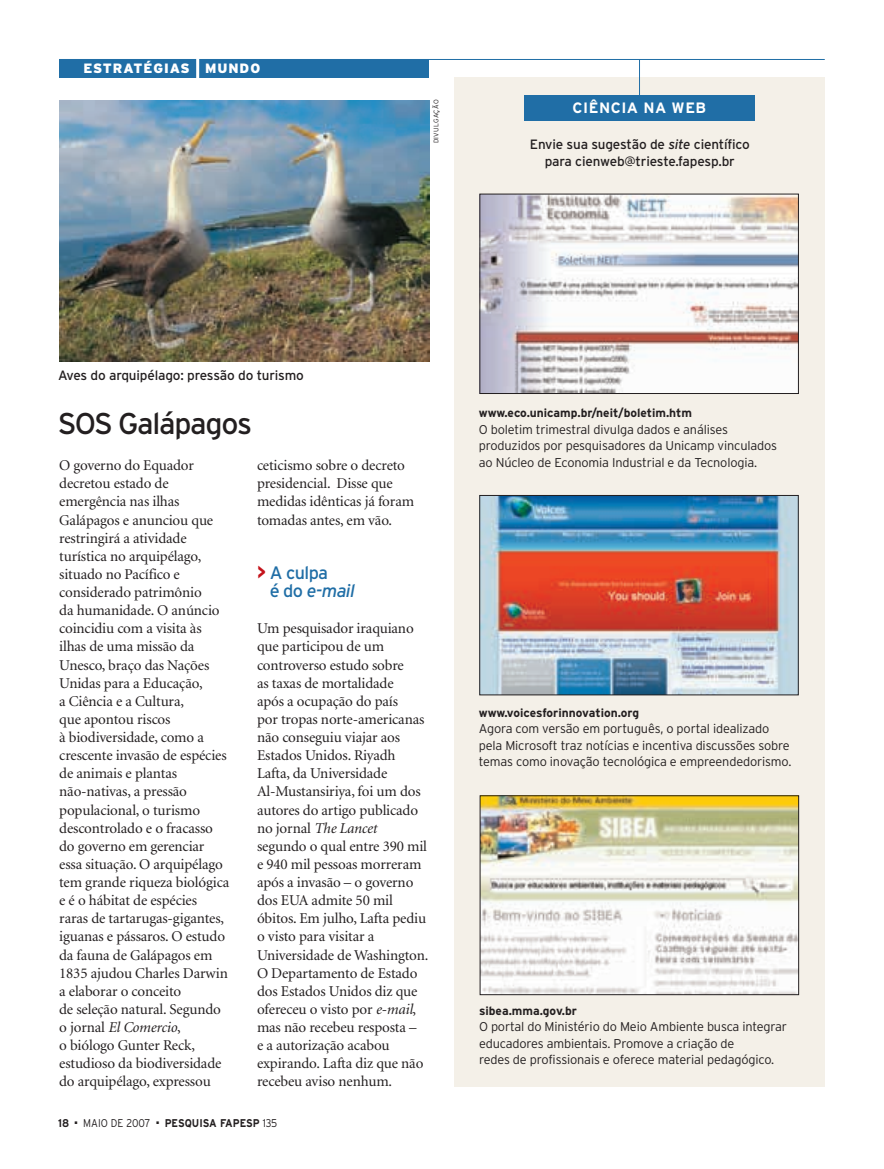
<style>
.page{position:relative;width:884px;height:1169px;background:#fff}
.page>*{position:absolute;margin:0;border:0;box-sizing:border-box;transform-origin:0 0}
.t1{font:30px "Interstate";letter-spacing:-.04em;color:#231f20}
.t2{font:18px/18.1px "Interstate";letter-spacing:-.035em;color:#206ea6}
.t3{font:15px/18.1px "Minion";letter-spacing:-.01em;color:#231f20}
.t4{font:700 15px "Interstate";letter-spacing:.035em;color:#fff}
.t5{font:13.5px/16.2px "Interstate";letter-spacing:-.015em;color:#231f20;text-align:center}
.t6{font:900 13.5px "Interstate";letter-spacing:.07em;color:#fff}
.t7{font:300 12.75px/16.5px "Interstate";letter-spacing:-.015em;color:#231f20}
.t8{font:700 12px "Interstate";color:#231f20}
.t9{font:700 11.25px "Interstate";color:#231f20;scale:.9 1}
.t10{font:300 11.25px "Interstate";color:#231f20;scale:.9 1}
.t11{font:300 6.75px "Interstate";letter-spacing:.03em;color:#231f20}
.s1{font-style:italic}
.s2{font-weight:700;font-size:20.25px;color:#c4121a}
.s3{font-weight:300}
</style>
<div class="page">
<img style="left:59px;top:59px;width:766px;height:1028px">
<p class="t6" style="left:83px;top:63px;width:178px">ESTRATÉGIAS MUNDO</p>
<p class="t5" style="left:58px;top:368px;width:247px">Aves do arquipélago: pressão do turismo</p>
<h1 class="t1" style="left:58px;top:412px;width:196px">SOS Galápagos</h1>
<p class="t11" style="left:433px;top:143px;width:45px;rotate:-90deg">DIVULGAÇÃO</p>
<p class="t4" style="left:572px;top:102px;width:135px">CIÊNCIA NA WEB</p>
<p class="t5" style="left:530px;top:138px;width:221px">Envie sua sugestão de <span class="s1">site</span> científico para cienweb@trieste.fapesp.br</p>
<p class="t8" style="left:479px;top:408px;width:215px">www.eco.unicamp.br/neit/boletim.htm</p>
<p class="t7" style="left:479px;top:422px;width:300px">O boletim trimestral divulga dados e análises produzidos por pesquisadores da Unicamp vinculados</p>
<p class="t3" style="left:59px;top:457px;width:136px">O governo do Equador</p>
<p class="t7" style="left:479px;top:455px;width:280px">ao Núcleo de Economia Industrial e da Tecnologia.</p>
<p class="t3" style="left:59px;top:476px;width:172px">decretou estado de emergência nas ilhas<br>Galápagos e anunciou que restringirá a atividade turística no arquipélago, situado no Pacífico e considerado patrimônio<br>da humanidade. O anúncio coincidiu com a visita às ilhas de uma missão da<br>Unesco, braço das Nações<br>Unidas para a Educação,<br>a Ciência e a Cultura,<br>que apontou riscos<br>à biodiversidade, como a crescente invasão de espécies de animais e plantas não-nativas, a pressão populacional, o turismo descontrolado e o fracasso do governo em gerenciar essa situação. O arquipélago tem grande riqueza biológica e é o hábitat de espécies raras de tartarugas-gigantes, iguanas e pássaros. O estudo da fauna de Galápagos em<br>1835 ajudou Charles Darwin a elaborar o conceito<br>de seleção natural. Segundo o jornal <span class="s1">El Comercio</span>,<br>o biólogo Gunter Reck, estudioso da biodiversidade do arquipélago, expressou</p>
<p class="t3" style="left:257px;top:457px;width:159px">ceticismo sobre o decreto presidencial. Disse que medidas idênticas já foram tomadas antes, em vão.</p>
<p class="t2" style="left:270px;top:565px;width:86px;text-indent:-13px"><span class="s2">&gt;</span> A culpa<br>é do <span class="s1">e-mail</span></p>
<p class="t3" style="left:257px;top:621px;width:173px">Um pesquisador iraquiano que participou de um controverso estudo sobre<br>as taxas de mortalidade<br>após a ocupação do país<br>por tropas norte-americanas não conseguiu viajar aos<br>Estados Unidos. Riyadh<br>Lafta, da Universidade<br>Al-Mustansiriya, foi um dos autores do artigo publicado no jornal <span class="s1">The Lancet </span>segundo o qual entre 390 mil e 940 mil pessoas morreram após a invasão – o governo dos EUA admite 50 mil óbitos. Em julho, Lafta pediu o visto para visitar a<br>Universidade de Washington.<br>O Departamento de Estado dos Estados Unidos diz que ofereceu o visto por <span class="s1">e-mail</span>, mas não recebeu resposta –<br>e a autorização acabou expirando. Lafta diz que não recebeu aviso nenhum.</p>
<p class="t8" style="left:479px;top:708px;width:162px">www.voicesforinnovation.org</p>
<p class="t7" style="left:479px;top:722px;width:314px">Agora com versão em português, o portal idealizado pela Microsoft traz notícias e incentiva discussões sobre temas como inovação tecnológica e empreendedorismo.</p>
<p class="t8" style="left:479px;top:1006px;width:99px">sibea.mma.gov.br</p>
<p class="t7" style="left:479px;top:1019px;width:309px">O portal do Ministério do Meio Ambiente busca integrar educadores ambientais. Promove a criação de<br>redes de profissionais e oferece material pedagógico.</p>
<p class="t9" style="left:58px;top:1118px;width:14px">18</p>
<p class="t10" style="left:75px;top:1118px;width:85px">■ MAIO DE 2007</p>
<p class="t9" style="left:156px;top:1118px;width:136px">■ PESQUISA FAPESP <span class="s3">135</span></p>
</div>
